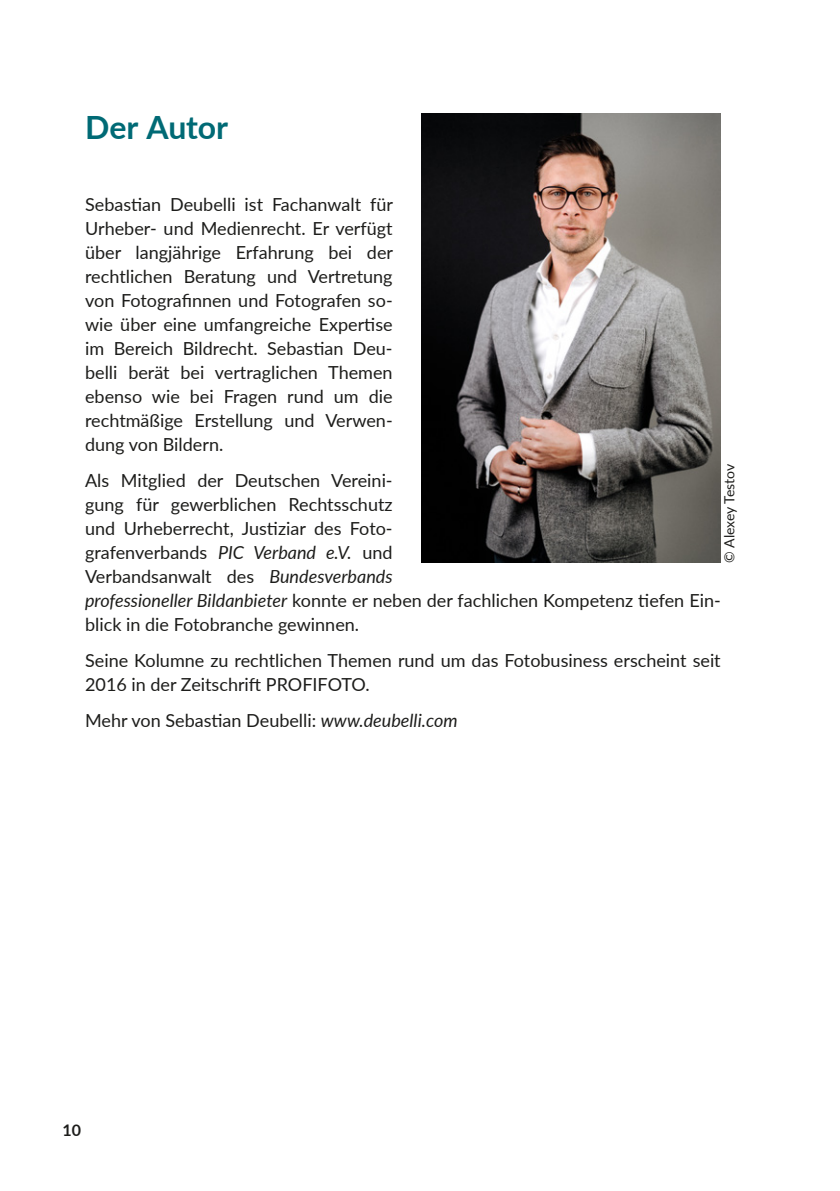
<style>
.page{position:relative;width:840px;height:1191px;background:#fff}
.page>*{position:absolute;margin:0;border:0;box-sizing:border-box;transform-origin:0 0}
.t1{font:700 32px "Lato";letter-spacing:-.005em;color:#006a75}
.t2{font:18px/24px "Lato";color:#1d1d1b}
.t3{font:700 16px "Lato";color:#1d1d1b}
.t4{font:14px "Lato";letter-spacing:-.005em;color:#1d1d1b}
.s1{font-style:italic}
</style>
<div class="page">
<img style="left:421px;top:113px;width:299px;height:449px">
<h1 class="t1" style="left:85px;top:104px;width:144px">Der Autor</h1>
<p class="t2" style="left:85px;top:192px;width:309px;text-align:justify">Sebastian Deubelli ist Fachanwalt für Urheber- und Medienrecht. Er verfügt über langjährige Erfahrung bei der rechtlichen Beratung und Vertretung von Fotografinnen und Fotografen so&shy;wie über eine umfangreiche Expertise im Bereich Bildrecht. Sebastian Deu&shy;belli berät bei vertraglichen Themen ebenso wie bei Fragen rund um die rechtmäßige Erstellung und Verwen&shy;dung von Bildern.</p>
<p class="t2" style="left:85px;top:468px;width:636px">Als Mitglied der Deutschen Vereini-<br>gung für gewerblichen Rechtsschutz<br>und Urheberrecht, Justiziar des Foto-<br>grafenverbands <span class="s1">PIC Verband e.V.</span> und<br>Verbandsanwalt des <span class="s1">Bundesverbands<br>professioneller Bildanbieter</span> konnte er neben der fachlichen Kompetenz tiefen Ein&shy;blick in die Fotobranche gewinnen.</p>
<p class="t2" style="left:85px;top:648px;width:636px">Seine Kolumne zu rechtlichen Themen rund um das Fotobusiness erscheint seit<br>2016 in der Zeitschrift PROFIFOTO.</p>
<p class="t2" style="left:85px;top:708px;width:374px">Mehr von Sebastian Deubelli: <span class="s1">www.deubelli.com</span></p>
<p class="t4" style="left:719px;top:562px;width:100px;rotate:-90deg">© Alexey Testov</p>
<p class="t3" style="left:62px;top:1118px;width:20px">10</p>
</div>
